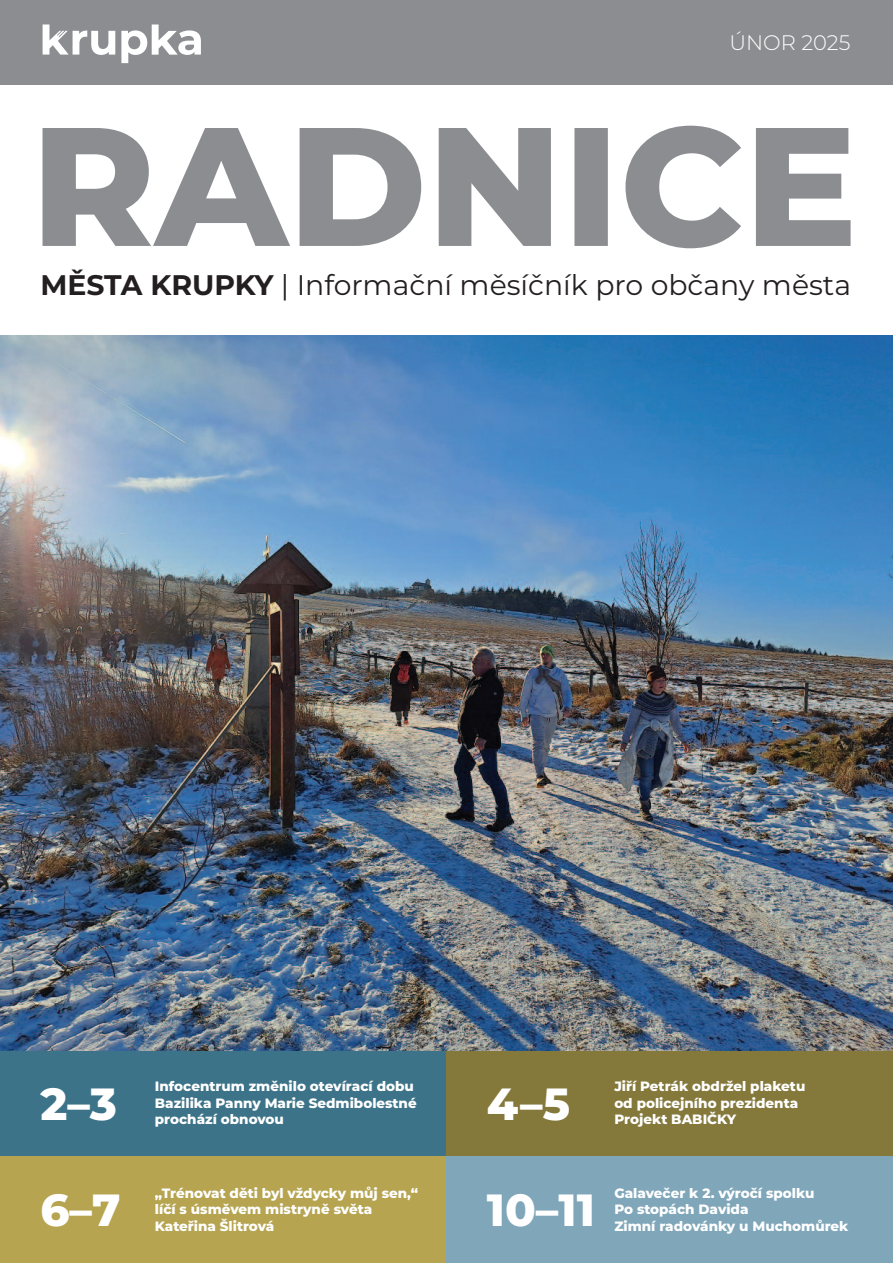
<style>
.page{position:relative;width:893px;height:1263px;background:#fff}
.page>*{position:absolute;margin:0;border:0;box-sizing:border-box;transform-origin:0 0}
.t1{font:800 45px "Montserrat";color:#fff}
.t2{font:28.35px "Montserrat";color:#231f20}
.t3{font:300 21px "Montserrat";color:#fff}
.t4{font:800 13.5px/16.5px "Montserrat";color:#fff}
.s1{font-weight:700}
</style>
<div class="page">
<div style="left:0;top:1050px;width:446px;height:107px;background:#3d7389"></div>
<div style="left:0;top:1157px;width:446px;height:106px;background:#b6a450"></div>
<div style="left:446px;top:1050px;width:447px;height:107px;background:#84783b"></div>
<div style="left:446px;top:1157px;width:447px;height:106px;background:#7fa6b9"></div>
<div style="left:0;top:0;width:893px;height:85px;background:#8b8d90"></div>
<svg style="left:43px;top:126px;width:808px;height:122px;fill:#8b8d90"></svg>
<img style="left:0;top:336px;width:893px;height:714px">
<svg style="left:121px;top:24px;width:80px;height:39px"></svg>
<svg style="left:43px;top:24px;width:72px;height:31px"></svg>
<h3 class="t3" style="left:729px;top:35px;width:122px">ÚNOR 2025</h3>
<h2 class="t2" style="left:40px;top:274px;width:812px"><span class="s1">MĚSTA KRUPKY</span> | Informační měsíčník pro občany města</h2>
<h1 class="t1" style="left:40px;top:1086px;width:78px">2–3</h1>
<p class="t4" style="left:155px;top:1079px;width:263px">Infocentrum změnilo otevírací dobu<br>Bazilika Panny Marie Sedmibolestné prochází obnovou</p>
<h1 class="t1" style="left:487px;top:1086px;width:85px">4–5</h1>
<p class="t4" style="left:614px;top:1079px;width:193px">Jiří Petrák obdržel plaketu od policejního prezidenta<br>Projekt BABIČKY</p>
<h1 class="t1" style="left:40px;top:1192px;width:82px">6–7</h1>
<p class="t4" style="left:155px;top:1186px;width:265px">„Trénovat děti byl vždycky můj sen,“ líčí s úsměvem mistryně světa<br>Kateřina Šlitrová</p>
<p class="t4" style="left:614px;top:1186px;width:236px">Galavečer k 2. výročí spolku<br>Po stopách Davida<br>Zimní radovánky u Muchomůrek</p>
<h1 class="t1" style="left:487px;top:1192px;width:109px">10–11</h1>
</div>
